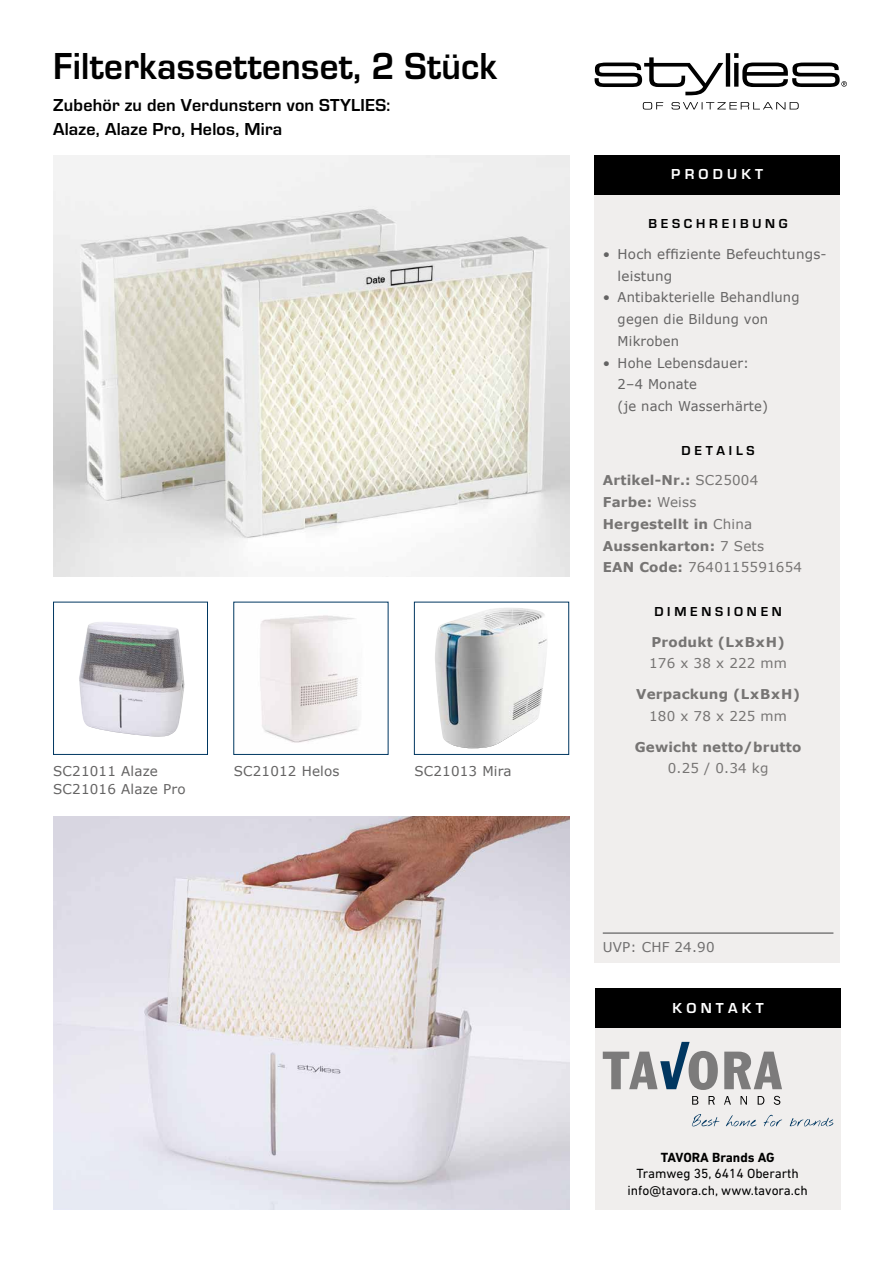
<style>
.page{position:relative;width:893px;height:1263px;background:#fff}
.page>*{position:absolute;margin:0;border:0;box-sizing:border-box;transform-origin:0 0}
.t1{font:700 39px "Eurostile OT";letter-spacing:.01em;color:#000;scale:.95 1}
.t2{font:700 18px/24px "Eurostile OT";letter-spacing:.015em;color:#000}
.t3{font:700 15px "Eurostile OT";letter-spacing:.28em;color:#fff}
.t4{font:13.5px/21.8px "Verdana";letter-spacing:.015em;color:#646363}
.t5{font:700 13.5px/21.8px "Verdana";letter-spacing:.015em;color:#767473}
.t6{font:13.5px/16.5px "DIN Next LT Pro";color:#000;text-align:center}
.t7{font:13.5px "Verdana";letter-spacing:.015em;color:#767473}
.t8{font:700 13.5px "Eurostile OT";letter-spacing:.28em;color:#000}
.t9{font:700 13.5px "DIN Next LT Pro";color:#000}
.t10{font:13.5px "Verdana";letter-spacing:.015em;color:#706f6f}
.s1{font-weight:400}
</style>
<div class="page">
<div style="left:595px;top:155px;width:245px;height:808px;background:#f0eeed"></div>
<div style="left:595px;top:155px;width:245px;height:40px;background:#000"></div>
<div style="left:595px;top:989px;width:246px;height:221px;background:#f0eeed"></div>
<div style="left:595px;top:989px;width:246px;height:39px;background:#000"></div>
<svg style="left:692px;top:1096px;width:6px;height:9px"></svg>
<svg style="left:709px;top:1096px;width:6px;height:9px"></svg>
<svg style="left:724px;top:1096px;width:7px;height:9px"></svg>
<svg style="left:741px;top:1096px;width:6px;height:9px"></svg>
<svg style="left:758px;top:1096px;width:6px;height:9px"></svg>
<svg style="left:774px;top:1096px;width:6px;height:9px"></svg>
<svg style="left:603px;top:1042px;width:115px;height:48px"></svg>
<svg style="left:724px;top:1051px;width:58px;height:38px"></svg>
<svg style="left:692px;top:1114px;width:27px;height:12px"></svg>
<svg style="left:726px;top:1115px;width:30px;height:11px"></svg>
<svg style="left:764px;top:1115px;width:18px;height:11px"></svg>
<svg style="left:790px;top:1118px;width:43px;height:8px"></svg>
<hr style="left:603px;top:932px;width:230px;height:2px;background:#7c7b7b">
<svg style="left:595px;top:53px;width:252px;height:42px"></svg>
<svg style="left:643px;top:102px;width:156px;height:8px"></svg>
<img style="left:53px;top:155px;width:516px;height:421px">
<img style="left:79px;top:622px;width:106px;height:115px">
<div style="left:53px;top:602px;width:155px;height:153px;border:1px solid #003761"></div>
<img style="left:260px;top:615px;width:100px;height:128px">
<img style="left:435px;top:608px;width:112px;height:140px">
<div style="left:414px;top:602px;width:155px;height:153px;border:1px solid #003761"></div>
<img style="left:53px;top:816px;width:516px;height:394px">
<h1 class="t1" style="left:53px;top:45px;width:469px">Filterkassettenset, 2 Stück</h1>
<h2 class="t2" style="left:53px;top:93px;width:339px">Zubehör zu den Verdunstern von STYLIES:<br>Alaze, Alaze Pro, Helos, Mira</h2>
<p class="t4" style="left:53px;top:761px;width:134px;line-height:18.3px">SC21011 Alaze<br>SC21016 Alaze Pro</p>
<p class="t4" style="left:234px;top:760px;width:107px">SC21012 Helos</p>
<p class="t4" style="left:414px;top:760px;width:99px">SC21013 Mira</p>
<p class="t3" style="left:671px;top:166px;width:93px">PRODUKT</p>
<p class="t8" style="left:648px;top:216px;width:141px">BESCHREIBUNG</p>
<p class="t4" style="left:618px;top:243px;width:211px;text-indent:-15px">• Hoch effiziente Befeuchtungs&shy;leistung</p>
<p class="t4" style="left:618px;top:286px;width:183px;text-indent:-15px">• Antibakterielle Behandlung gegen die Bildung von<br>Mikroben</p>
<p class="t4" style="left:618px;top:352px;width:152px;text-indent:-15px">• Hohe Lebensdauer:<br>2–4 Monate<br>(je nach Wasserhärte)</p>
<p class="t8" style="left:681px;top:443px;width:75px">DETAILS</p>
<p class="t5" style="left:603px;top:469px;width:201px">Artikel-Nr.: <span class="s1">SC25004<br></span>Farbe: <span class="s1">Weiss<br></span>Hergestellt in <span class="s1">China<br></span>Aussenkarton: <span class="s1">7 Sets<br></span>EAN Code: <span class="s1">7640115591654</span></p>
<p class="t8" style="left:654px;top:604px;width:129px">DIMENSIONEN</p>
<p class="t5" style="left:651px;top:630px;width:135px">Produkt (LxBxH)</p>
<p class="t7" style="left:649px;top:654px;width:139px">176 x 38 x 222 mm</p>
<p class="t5" style="left:636px;top:683px;width:165px">Verpackung (LxBxH)</p>
<p class="t7" style="left:649px;top:707px;width:139px">180 x 78 x 225 mm</p>
<p class="t5" style="left:635px;top:735px;width:168px">Gewicht netto/brutto</p>
<p class="t7" style="left:668px;top:759px;width:102px">0.25 / 0.34 kg</p>
<p class="t10" style="left:603px;top:938px;width:113px">UVP: CHF 24.90</p>
<p class="t3" style="left:673px;top:999px;width:93px">KONTAKT</p>
<p class="t9" style="left:661px;top:1149px;width:115px">TAVORA Brands AG</p>
<p class="t6" style="left:628px;top:1165px;width:182px">Tramweg 35, 6414 Oberarth info@tavora.ch, www.tavora.ch</p>
</div>
